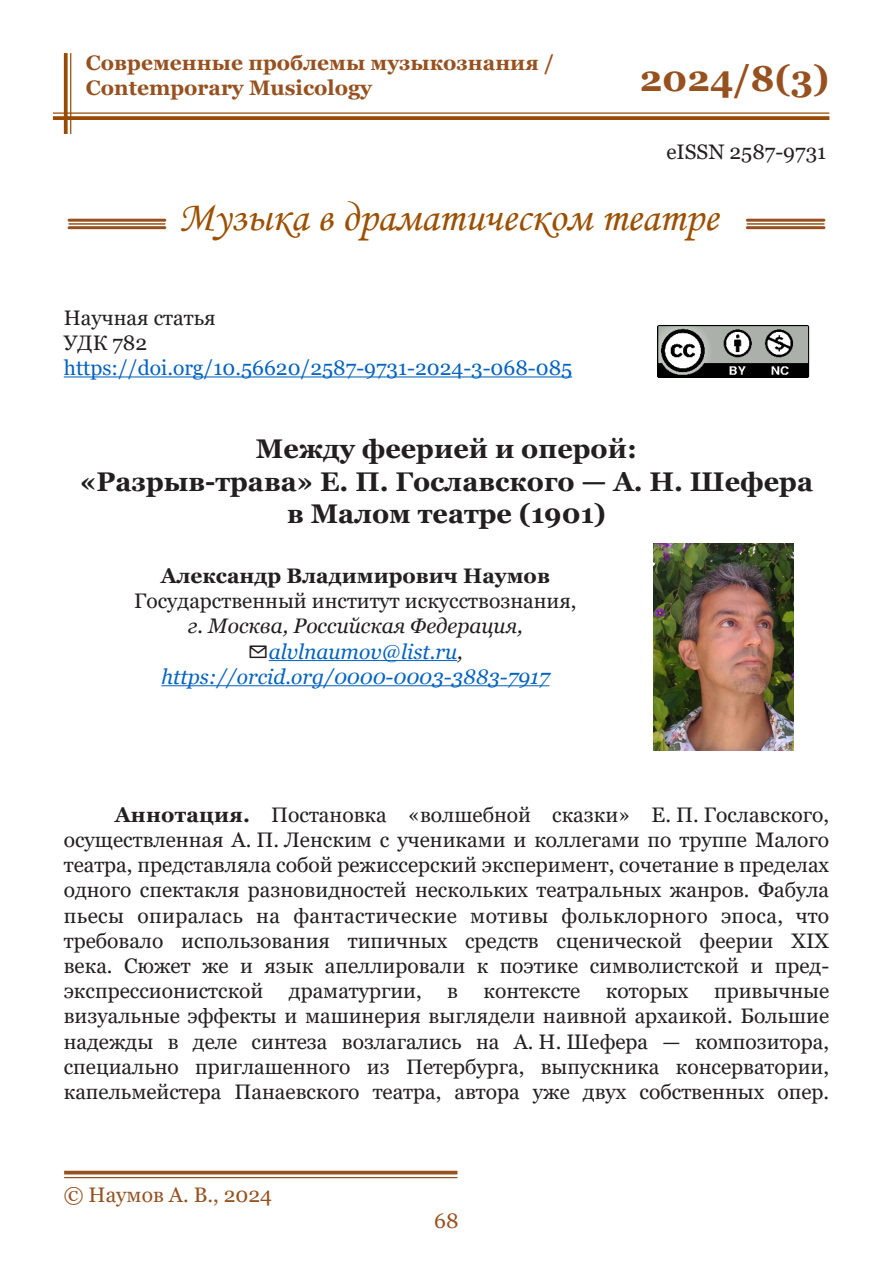
<style>
.page{position:relative;width:893px;height:1263px;background:#fff}
.page>*{position:absolute;margin:0;border:0;box-sizing:border-box;transform-origin:0 0}
.Рубрика{font:42px "Monotype Corsiva";color:#9c4f00}
.t1{font:700 36px "Georgia";color:#975120}
.Заголовок_статьи{font:700 27px "Georgia";color:#231f20}
.t2{font:21px/25.2px "Georgia";color:#231f20;text-align:justify}
.t3{font:italic 21px "Georgia";color:#0563c1}
.t4{font:700 21px/25.2px "Georgia";color:#975120}
.t5{font:21px "Georgia";color:#0563c1}
.t6{font:italic 21px "Georgia";color:#231f20}
.t7{font:700 21px "Georgia";color:#231f20}
.t8{font:21px "Georgia";color:#955220}
.t9{font:21px "Georgia";color:#975120}
.s1{color:#231f20}
.s2{font-weight:700}
</style>
<div class="page">
<hr style="left:53px;top:112px;width:776px;height:2px;background:#994b06">
<svg style="left:53px;top:116px;width:776px;height:4px;background:#9e5514"></svg>
<hr style="left:70px;top:53px;width:1px;height:81px;background:#994b06">
<svg style="left:64px;top:53px;width:4px;height:81px"></svg>
<hr style="left:64px;top:376px;width:508px;height:1px;background:#0563c1">
<img style="left:657px;top:325px;width:153px;height:52px">
<hr style="left:64px;top:1171px;width:393px;height:3px;background:#975120">
<hr style="left:64px;top:1177px;width:393px;height:1px;background:#975120">
<hr style="left:69px;top:219px;width:96px;height:3px;background:#975120">
<hr style="left:69px;top:223px;width:96px;height:2px;background:#975120">
<hr style="left:69px;top:226px;width:96px;height:3px;background:#975120">
<hr style="left:747px;top:219px;width:77px;height:3px;background:#975120">
<hr style="left:747px;top:223px;width:77px;height:2px;background:#975120">
<hr style="left:747px;top:226px;width:77px;height:3px;background:#975120">
<img style="left:653px;top:544px;width:140px;height:206px">
<hr style="left:269px;top:660px;width:188px;height:1px;background:#0563c1">
<hr style="left:161px;top:685px;width:388px;height:1px;background:#0563c1">
<p class="t4" style="left:86px;top:50px;width:470px">Современные проблемы музыкознания /<br>Contemporary Musicology</p>
<h2 class="t1" style="left:640px;top:55px;width:191px">2024/8(3)</h2>
<p class="t2" style="left:666px;top:140px;width:161px">eISSN 2587-9731</p>
<p class="Рубрика" style="left:178px;top:191px;width:541px">Музыка в драматическом театре</p>
<p class="t2" style="left:64px;top:305px;width:153px">Научная статья</p>
<p class="t2" style="left:64px;top:330px;width:85px">УДК 782</p>
<p class="t5" style="left:64px;top:355px;width:510px">https://doi.org/10.56620/2587-9731-2024-3-068-085</p>
<p class="Заголовок_статьи" style="left:256px;top:432px;width:382px">Между феерией и оперой:</p>
<p class="Заголовок_статьи" style="left:80px;top:464px;width:735px">«Разрыв-трава» Е. П. Гославского — А. Н. Шефера</p>
<p class="Заголовок_статьи" style="left:287px;top:496px;width:320px">в Малом театре (1901)</p>
<p class="t7" style="left:161px;top:562px;width:391px">Александр Владимирович Наумов</p>
<p class="t2" style="left:134px;top:589px;width:444px">Государственный институт искусствознания,</p>
<p class="t6" style="left:188px;top:613px;width:336px">г. Москва, Российская Федерация,</p>
<p class="t3" style="left:248px;top:638px;width:216px"><span class="s1">✉</span>alvlnaumov@list.ru<span class="s1">,</span></p>
<p class="t3" style="left:161px;top:663px;width:390px">https://orcid.org/0000-0003-3883-7917</p>
<p class="t2" style="left:64px;top:802px;width:767px;text-indent:51px"><span class="s2">Аннотация.</span> Постановка «волшебной сказки» Е. П. Гославского, осуществленная А. П. Ленским с учениками и коллегами по труппе Малого театра, представляла собой режиссерский эксперимент, сочетание в пределах одного спектакля разновидностей нескольких театральных жанров. Фабула пьесы опиралась на фантастические мотивы фольклорного эпоса, что требовало использования типичных средств сценической феерии XIX века. Сюжет же и язык апеллировали к поэтике символистской и пред&shy;экспрессионистской драматургии, в контексте которых привычные визуальные эффекты и машинерия выглядели наивной архаикой. Большие надежды в деле синтеза возлагались на А. Н. Шефера — композитора, специально приглашенного из Петербурга, выпускника консерватории, капельмейстера Панаевского театра, автора уже двух собственных опер.</p>
<p class="t8" style="left:64px;top:1182px;width:210px">© Наумов А. В., 2024</p>
<p class="t9" style="left:434px;top:1207px;width:26px">68</p>
</div>
